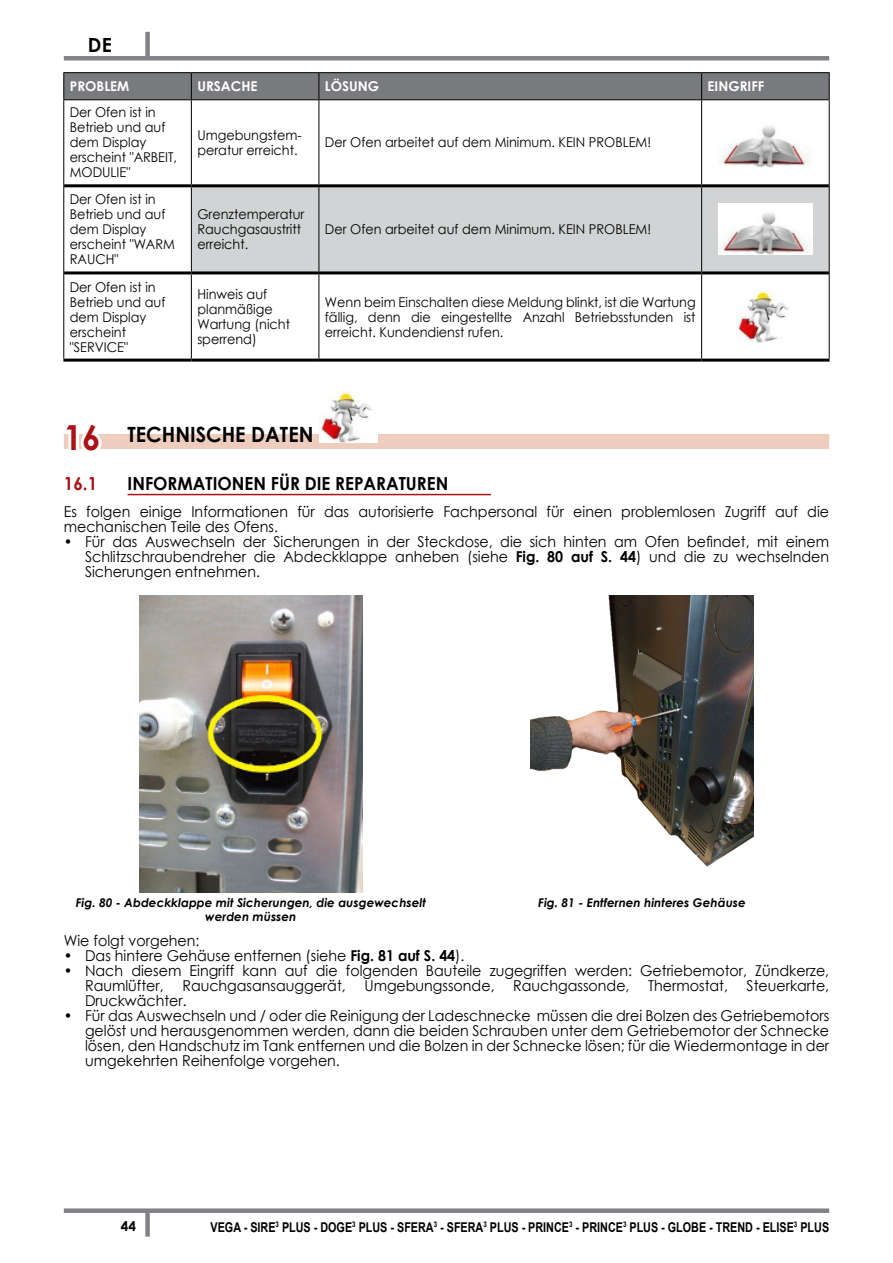
<style>
.page{position:relative;width:893px;height:1263px;background:#fff}
.page>*{position:absolute;margin:0;border:0;box-sizing:border-box;transform-origin:0 0}
.t1{font:700 21px "Century Gothic";color:#000;scale:.95 1}
.t2{font:700 19.5px "Century Gothic";color:#000}
.t3{font:700 18px "Century Gothic";color:#000;scale:.95 1}
.t4{font:700 18px "Century Gothic";color:#ad1015;scale:.95 1}
.t5{font:15px/15px "Century Gothic";color:#000;text-align:justify;scale:.95 1}
.t6{font:13.5px/15px "Century Gothic";color:#000;scale:.95 1}
.t7{font:700 13.5px "Arial";color:#000;scale:.8 1}
.t8{font:700 13.5px "Century Gothic";color:#fff}
.t9{font:700 13.5px "Century Gothic";color:#000}
.t10{font:italic 700 12px/14.4px "Century Gothic";color:#000;text-align:center}
.s1{font-size:34.5px;color:#ad1015}
.s2{font-weight:700}
</style>
<div class="page">
<div style="left:64px;top:1208px;width:765px;height:5px;background:#808285"></div>
<div style="left:64px;top:56px;width:765px;height:5px;background:#808285"></div>
<div style="left:145px;top:1211px;width:5px;height:25px;background:#808285"></div>
<div style="left:145px;top:32px;width:5px;height:25px;background:#808285"></div>
<div style="left:64px;top:434px;width:765px;height:15px;background:#eecdbe"></div>
<hr style="left:128px;top:494px;width:363px;height:1px;background:#ad1015">
<div style="left:192px;top:187px;width:637px;height:84px;background:#d1d3d4"></div>
<hr style="left:63px;top:72px;width:128px;height:1px;background:#000">
<hr style="left:191px;top:72px;width:128px;height:1px;background:#000">
<hr style="left:319px;top:72px;width:383px;height:1px;background:#000">
<hr style="left:702px;top:72px;width:128px;height:1px;background:#000">
<svg style="left:63px;top:73px;width:767px;height:27px;background:#757678"></svg>
<hr style="left:702px;top:99px;width:128px;height:1px;background:#000">
<hr style="left:63px;top:100px;width:1px;height:86px;background:#000">
<hr style="left:191px;top:100px;width:1px;height:84px;background:#000">
<hr style="left:319px;top:100px;width:1px;height:84px;background:#000">
<hr style="left:701px;top:100px;width:1px;height:84px;background:#000">
<hr style="left:829px;top:100px;width:1px;height:86px;background:#000">
<hr style="left:63px;top:186px;width:1px;height:87px;background:#000">
<hr style="left:191px;top:187px;width:1px;height:84px;background:#000">
<hr style="left:319px;top:187px;width:1px;height:84px;background:#000">
<hr style="left:701px;top:187px;width:1px;height:84px;background:#000">
<hr style="left:829px;top:186px;width:1px;height:87px;background:#000">
<hr style="left:63px;top:273px;width:1px;height:86px;background:#000">
<hr style="left:191px;top:274px;width:1px;height:85px;background:#000">
<hr style="left:319px;top:274px;width:1px;height:85px;background:#000">
<hr style="left:701px;top:274px;width:1px;height:85px;background:#000">
<hr style="left:829px;top:273px;width:1px;height:86px;background:#000">
<hr style="left:64px;top:184px;width:127px;height:3px;background:#000">
<hr style="left:191px;top:184px;width:128px;height:3px;background:#000">
<hr style="left:319px;top:184px;width:383px;height:3px;background:#000">
<hr style="left:702px;top:184px;width:127px;height:3px;background:#000">
<hr style="left:64px;top:271px;width:127px;height:3px;background:#000">
<hr style="left:191px;top:271px;width:128px;height:3px;background:#000">
<hr style="left:319px;top:271px;width:383px;height:3px;background:#000">
<hr style="left:702px;top:271px;width:127px;height:3px;background:#000">
<hr style="left:63px;top:359px;width:128px;height:3px;background:#000">
<hr style="left:191px;top:359px;width:128px;height:3px;background:#000">
<hr style="left:319px;top:359px;width:383px;height:3px;background:#000">
<hr style="left:702px;top:359px;width:128px;height:3px;background:#000">
<img style="left:721px;top:126px;width:87px;height:42px">
<img style="left:719px;top:204px;width:93px;height:51px">
<img style="left:736px;top:291px;width:53px;height:51px">
<svg style="left:63px;top:434px;width:39px;height:15px"></svg>
<img style="left:319px;top:391px;width:58px;height:51px">
<img style="left:140px;top:595px;width:222px;height:298px">
<img style="left:530px;top:595px;width:224px;height:272px">
<h2 class="t2" style="left:88px;top:30px;width:26px">DE</h2>
<p class="t8" style="left:70px;top:76px;width:61px">PROBLEM</p>
<p class="t8" style="left:197px;top:76px;width:62px">URSACHE</p>
<p class="t8" style="left:325px;top:76px;width:56px">LÖSUNG</p>
<p class="t8" style="left:708px;top:76px;width:58px">EINGRIFF</p>
<p class="t6" style="left:70px;top:105px;width:114px">Der Ofen ist in<br>Betrieb und auf dem Display erscheint "ARBEIT,<br>MODULIE"</p>
<p class="t6" style="left:197px;top:127px;width:111px">Umgebungstem&shy;peratur erreicht.</p>
<p class="t6" style="left:325px;top:135px;width:345px">Der Ofen arbeitet auf dem Minimum. KEIN PROBLEM!</p>
<p class="t6" style="left:70px;top:192px;width:112px">Der Ofen ist in<br>Betrieb und auf dem Display erscheint "WARM<br>RAUCH"</p>
<p class="t6" style="left:197px;top:207px;width:114px">Grenztemperatur<br>Rauchgasaustritt erreicht.</p>
<p class="t6" style="left:325px;top:222px;width:345px">Der Ofen arbeitet auf dem Minimum. KEIN PROBLEM!</p>
<p class="t6" style="left:70px;top:279px;width:102px">Der Ofen ist in<br>Betrieb und auf dem Display erscheint "SERVICE"</p>
<p class="t6" style="left:197px;top:286px;width:99px">Hinweis auf planmäßige<br>Wartung (nicht sperrend)</p>
<p class="t6" style="left:325px;top:294px;width:392px;text-align:justify">Wenn beim Einschalten diese Meldung blinkt, ist die Wartung fällig, denn die eingestellte Anzahl Betriebsstunden ist erreicht. Kundendienst rufen.</p>
<h1 class="t1" style="left:64px;top:419px;width:264px"><span class="s1">16</span> TECHNISCHE DATEN</h1>
<p class="t4" style="left:64px;top:469px;width:37px">16.1</p>
<p class="t3" style="left:128px;top:469px;width:339px">INFORMATIONEN FÜR DIE REPARATUREN</p>
<p class="t5" style="left:64px;top:504px;width:807px">Es folgen einige Informationen für das autorisierte Fachpersonal für einen problemlosen Zugriff auf die mechanischen Teile des Ofens.</p>
<p class="t5" style="left:85px;top:534px;width:785px;text-indent:-21px">• Für das Auswechseln der Sicherungen in der Steckdose, die sich hinten am Ofen befindet, mit einem Schlitzschraubendreher die Abdeckklappe anheben (siehe <span class="s2">Fig. 80 auf S. 44</span>) und die zu wechselnden Sicherungen entnehmen.</p>
<p class="t10" style="left:76px;top:895px;width:352px">Fig. 80 - Abdeckklappe mit Sicherungen, die ausgewechselt werden müssen</p>
<p class="t10" style="left:538px;top:895px;width:209px">Fig. 81 - Entfernen hinteres Gehäuse</p>
<p class="t5" style="left:64px;top:932px;width:144px">Wie folgt vorgehen:</p>
<p class="t5" style="left:64px;top:947px;width:423px">• Das hintere Gehäuse entfernen (siehe <span class="s2">Fig. 81 auf S. 44</span>).</p>
<p class="t5" style="left:85px;top:962px;width:785px;text-indent:-21px">• Nach diesem Eingriff kann auf die folgenden Bauteile zugegriffen werden: Getriebemotor, Zündkerze, Raumlüfter, Rauchgasansauggerät, Umgebungssonde, Rauchgassonde, Thermostat, Steuerkarte, Druckwächter.</p>
<p class="t5" style="left:85px;top:1007px;width:785px;text-indent:-21px">• Für das Auswechseln und / oder die Reinigung der Ladeschnecke müssen die drei Bolzen des Getriebemotors gelöst und herausgenommen werden, dann die beiden Schrauben unter dem Getriebemotor der Schnecke lösen, den Handschutz im Tank entfernen und die Bolzen in der Schnecke lösen; für die Wiedermontage in der umgekehrten Reihenfolge vorgehen.</p>
<p class="t9" style="left:121px;top:1216px;width:17px">44</p>
<p class="t7" style="left:211px;top:1218px;width:775px">VEGA - SIRE<sup>3</sup> PLUS - DOGE<sup>3</sup> PLUS - SFERA<sup>3</sup> - SFERA<sup>3</sup> PLUS - PRINCE<sup>3</sup> - PRINCE<sup>3</sup> PLUS - GLOBE - TREND - ELISE<sup>3</sup> PLUS</p>
</div>
